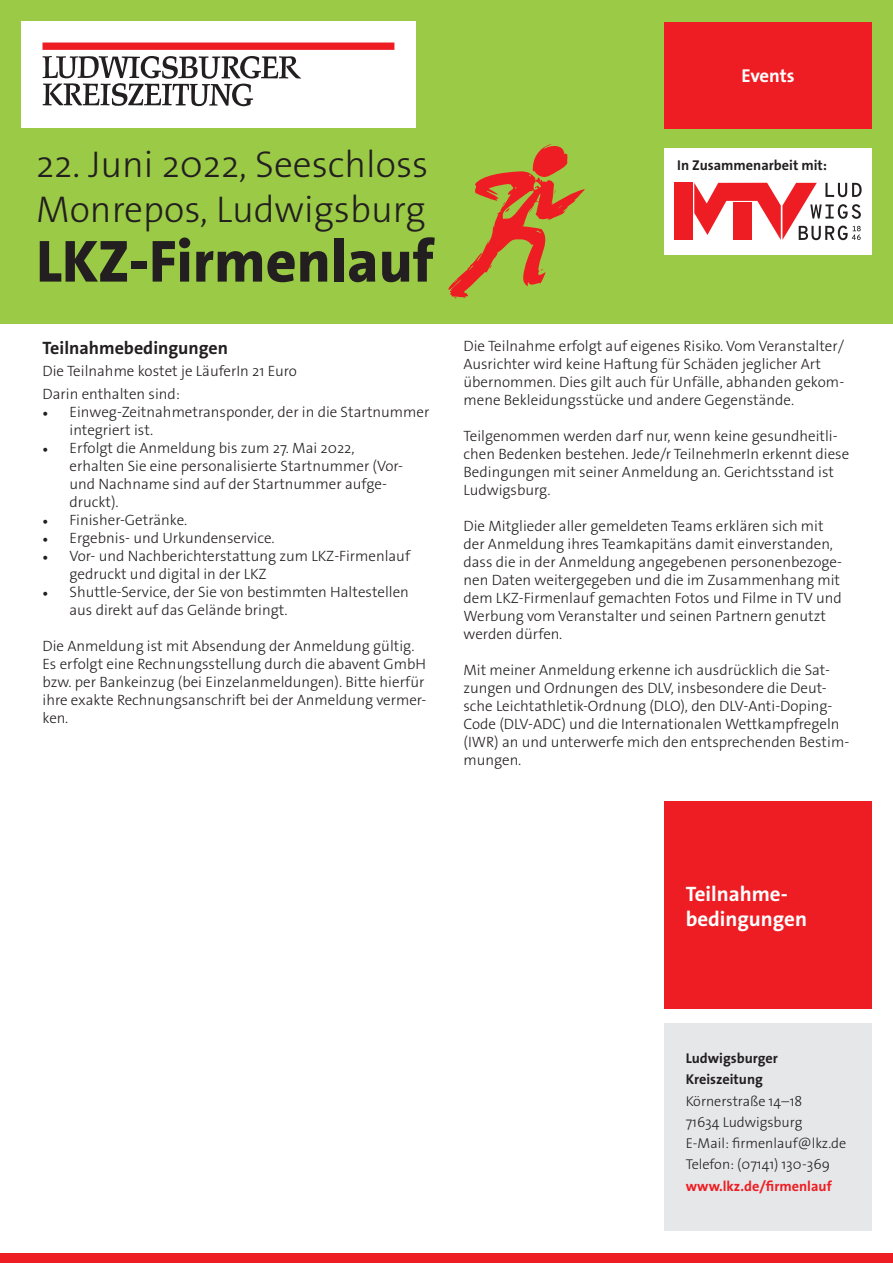
<style>
.page{position:relative;width:893px;height:1263px;background:#fff}
.page>*{position:absolute;margin:0;border:0;box-sizing:border-box;transform-origin:0 0}
.t1{font:800 60px "The Sans Os F";color:#231f20}
.t2{font:300 37.5px/45px "The Sans Os F";color:#231f20}
.t3{font:700 21px/25.2px "The Sans Os F";color:#fff}
.t4{font:700 18.75px "The Sans Os F";letter-spacing:-.005em;color:#fff}
.t5{font:700 18px "The Sans Os F";color:#231f20}
.t6{font:300 15px/18px "The Sans Os F";color:#231f20}
.t7{font:300 14.25px "The Sans Os F";color:#231f20}
.t8{font:700 14.25px/21.3px "The Sans Os F";color:#231f20}
.t9{font:700 14.25px "The Sans Os F";color:#ee1d23}
.s1{font-family:"Minion Pro";font-weight:400}
</style>
<div class="page">
<div style="left:0;top:1253px;width:893px;height:10px;background:#ee1d23"></div>
<div style="left:664px;top:802px;width:208px;height:207px;background:#ee1d23"></div>
<div style="left:664px;top:1024px;width:208px;height:207px;background:#e6e7e9"></div>
<div style="left:0;top:0;width:893px;height:323px;background:#9bcb46"></div>
<div style="left:664px;top:22px;width:208px;height:106px;background:#ee1d23"></div>
<svg style="left:449px;top:144px;width:136px;height:155px"></svg>
<div style="left:21px;top:21px;width:395px;height:107px;background:#fff"></div>
<div style="left:43px;top:43px;width:351px;height:7px;background:#ee1d23"></div>
<svg style="left:43px;top:56px;width:258px;height:50px"></svg>
<div style="left:664px;top:149px;width:208px;height:106px;background:#fff"></div>
<div style="left:674px;top:183px;width:19px;height:57px;background:#ee1d23"></div>
<svg style="left:694px;top:183px;width:168px;height:57px"></svg>
<p class="t2" style="left:36px;top:142px;width:394px">22. Juni 2022, Seeschloss<br>Monrepos, Ludwigsburg</p>
<p class="t1" style="left:36px;top:223px;width:399px">LKZ-Firmenlauf</p>
<p class="t5" style="left:43px;top:336px;width:187px">Teilnahmebedingungen</p>
<p class="t6" style="left:43px;top:362px;width:256px">Die Teilnahme kostet je LäuferIn 21 Euro</p>
<p class="t6" style="left:43px;top:385px;width:139px">Darin enthalten sind:</p>
<p class="t6" style="left:70px;top:403px;width:361px;text-indent:-27px"><span class="s1">•</span> Einweg-Zeitnahmetransponder, der in die Startnummer integriert ist.</p>
<p class="t6" style="left:70px;top:439px;width:335px;text-indent:-27px"><span class="s1">•</span> Erfolgt die Anmeldung bis zum 27. Mai 2022, erhalten Sie eine personalisierte Startnummer (Vor&shy;und Nachname sind auf der Startnummer aufge&shy;druckt).</p>
<p class="t6" style="left:43px;top:511px;width:146px"><span class="s1">•</span> Finisher-Getränke.</p>
<p class="t6" style="left:43px;top:529px;width:234px"><span class="s1">•</span> Ergebnis- und Urkundenservice.</p>
<p class="t6" style="left:70px;top:547px;width:342px;text-indent:-27px"><span class="s1">•</span> Vor- und Nachberichterstattung zum LKZ-Firmenlauf gedruckt und digital in der LKZ</p>
<p class="t6" style="left:70px;top:583px;width:341px;text-indent:-27px"><span class="s1">•</span> Shuttle-Service, der Sie von bestimmten Haltestellen aus direkt auf das Gelände bringt.</p>
<p class="t6" style="left:43px;top:637px;width:385px">Die Anmeldung ist mit Absendung der Anmeldung gültig.<br>Es erfolgt eine Rechnungsstellung durch die abavent GmbH bzw. per Bankeinzug (bei Einzelanmeldungen). Bitte hierfür ihre exakte Rechnungsanschrift bei der Anmeldung vermer&shy;ken.</p>
<p class="t4" style="left:741px;top:64px;width:55px">Events</p>
<p class="t8" style="left:677px;top:155px;width:152px">In Zusammenarbeit mit:</p>
<p class="t6" style="left:463px;top:337px;width:382px">Die Teilnahme erfolgt auf eigenes Risiko. Vom Veranstalter/ Ausrichter wird keine Haftung für Schäden jeglicher Art übernommen. Dies gilt auch für Unfälle, abhanden gekom&shy;mene Bekleidungsstücke und andere Gegenstände.</p>
<p class="t6" style="left:463px;top:427px;width:387px">Teilgenommen werden darf nur, wenn keine gesundheitli&shy;chen Bedenken bestehen. Jede/r TeilnehmerIn erkennt diese Bedingungen mit seiner Anmeldung an. Gerichtsstand ist Ludwigsburg.</p>
<p class="t6" style="left:463px;top:517px;width:380px">Die Mitglieder aller gemeldeten Teams erklären sich mit der Anmeldung ihres Teamkapitäns damit einverstanden, dass die in der Anmeldung angegebenen personenbezoge&shy;nen Daten weitergegeben und die im Zusammenhang mit dem LKZ-Firmenlauf gemachten Fotos und Filme in TV und Werbung vom Veranstalter und seinen Partnern genutzt werden dürfen.</p>
<p class="t6" style="left:463px;top:661px;width:387px">Mit meiner Anmeldung erkenne ich ausdrücklich die Sat&shy;zungen und Ordnungen des DLV, insbesondere die Deut&shy;sche Leichtathletik-Ordnung (DLO), den DLV-Anti-Doping-Code (DLV-ADC) und die Internationalen Wettkampfregeln (IWR) an und unterwerfe mich den entsprechenden Bestim&shy;mungen.</p>
<p class="t3" style="left:686px;top:881px;width:123px">Teilnahme&shy;bedingungen</p>
<p class="t8" style="left:686px;top:1048px;width:94px">Ludwigsburger<br>Kreiszeitung</p>
<p class="t7" style="left:686px;top:1092px;width:118px">Körnerstraße 14–18</p>
<p class="t7" style="left:686px;top:1113px;width:118px">71634 Ludwigsburg</p>
<p class="t7" style="left:686px;top:1134px;width:162px">E-Mail: firmenlauf@lkz.de</p>
<p class="t7" style="left:686px;top:1155px;width:146px">Telefon: (07141) 130-369</p>
<p class="t9" style="left:686px;top:1177px;width:148px">www.lkz.de/firmenlauf</p>
</div>
